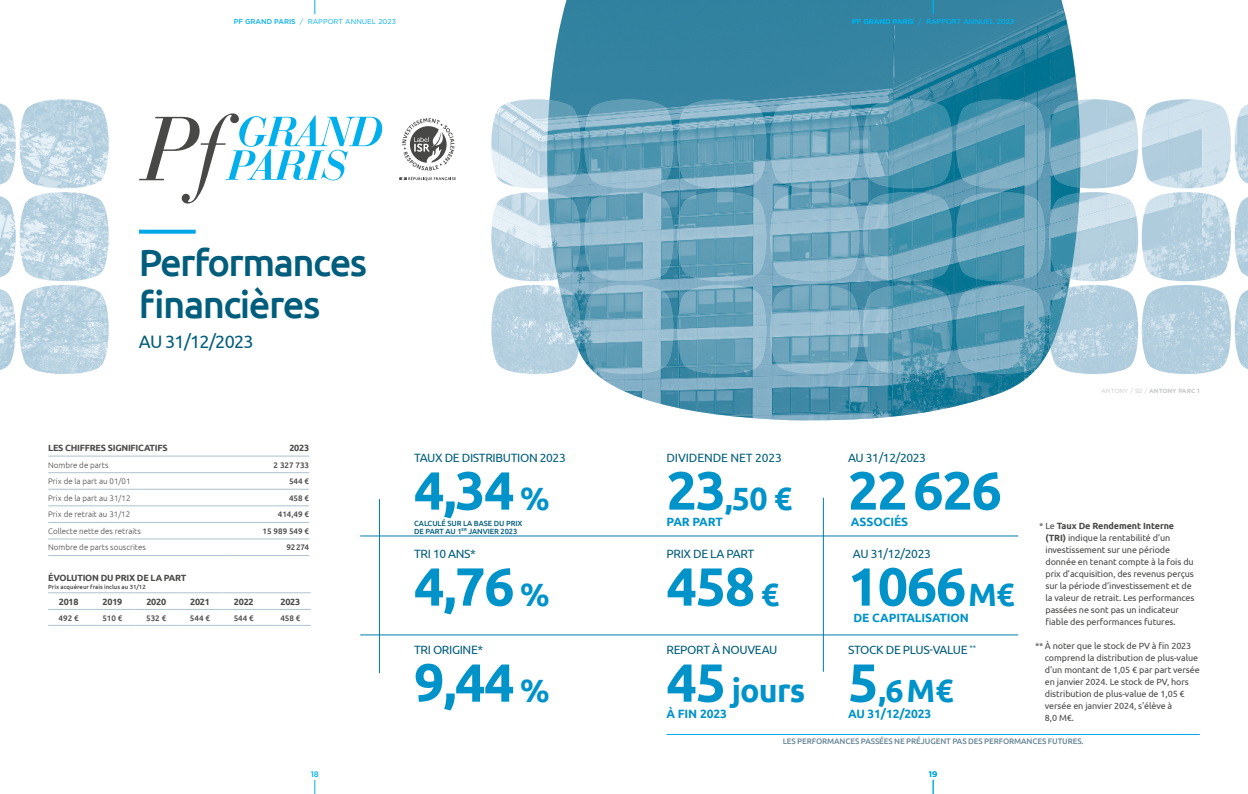
<style>
.page{position:relative;width:1248px;height:794px;background:#fff}
.page>*{position:absolute;margin:0;border:0;box-sizing:border-box;transform-origin:0 0}
.t1{font:700 53.6px "Ubuntu";letter-spacing:-.025em;color:#0093ca}
.t2{font:500 38px/42px "Ubuntu";letter-spacing:-.04em;color:#005e7c}
.t3{font:700 32.2px "Ubuntu";letter-spacing:-.025em;color:#0093ca}
.t4{font:18px "Ubuntu";letter-spacing:-.04em;color:#005e7c}
.t5{font:12px "Ubuntu";letter-spacing:-.03em;color:#005e7c}
.t6{font:700 12px "Ubuntu";letter-spacing:-.01em;color:#0093ca}
.t7{font:12px "Ubuntu";letter-spacing:-.01em;color:#005e7c}
.t8{font:9px/12px "Ubuntu";letter-spacing:-.01em;color:#484847}
.t9{font:700 9px "Ubuntu";letter-spacing:-.025em;color:#484847}
.t10{font:300 8px "Ubuntu";color:#484847}
.t11{font:500 8px "Ubuntu";color:#484847}
.t12{font:500 8px "Ubuntu";letter-spacing:-.01em;color:#688796}
.t13{font:500 8px "Gotham";color:#00a7e7}
.t14{font:500 8px "Gotham";color:#00afeb}
.t15{font:500 7.5px/8px "Ubuntu";letter-spacing:-.01em;color:#005e7c}
.t16{font:7px "Gotham";color:#00afeb}
.t17{font:500 6px "Ubuntu";color:#484847}
.t18{font:700 6px "Gotham";color:#acadad}
.s1{font-weight:500}
.s2{font-size:32.2px}
.s3{font-size:53.6px}
.s4{font-weight:400}
.s5{font-weight:700}
</style>
<div class="page">
<svg style="left:139px;top:113px;width:243px;height:90px"></svg>
<svg style="left:399px;top:118px;width:57px;height:63px"></svg>
<svg style="left:139px;top:230px;width:57px;height:4px"></svg>
<img style="left:549px;top:0;width:529px;height:421px">
<hr style="left:48px;top:456px;width:180px;height:1px;background:#b0c2cd">
<hr style="left:48px;top:472px;width:180px;height:1px;background:#b0c2cd">
<hr style="left:48px;top:489px;width:180px;height:1px;background:#b0c2cd">
<hr style="left:48px;top:505px;width:180px;height:1px;background:#b0c2cd">
<hr style="left:48px;top:522px;width:180px;height:1px;background:#b0c2cd">
<hr style="left:48px;top:539px;width:180px;height:1px;background:#b0c2cd">
<hr style="left:48px;top:555px;width:180px;height:1px;background:#b0c2cd">
<hr style="left:228px;top:456px;width:81px;height:1px;background:#b0c2cd">
<hr style="left:228px;top:472px;width:81px;height:1px;background:#b0c2cd">
<hr style="left:228px;top:489px;width:81px;height:1px;background:#b0c2cd">
<hr style="left:228px;top:505px;width:81px;height:1px;background:#b0c2cd">
<hr style="left:228px;top:522px;width:81px;height:1px;background:#b0c2cd">
<hr style="left:228px;top:539px;width:81px;height:1px;background:#b0c2cd">
<hr style="left:228px;top:555px;width:81px;height:1px;background:#b0c2cd">
<hr style="left:48px;top:592px;width:44px;height:1px;background:#b0c2cd">
<hr style="left:92px;top:592px;width:44px;height:1px;background:#b0c2cd">
<hr style="left:136px;top:592px;width:43px;height:1px;background:#b0c2cd">
<hr style="left:179px;top:592px;width:44px;height:1px;background:#b0c2cd">
<hr style="left:223px;top:592px;width:44px;height:1px;background:#b0c2cd">
<hr style="left:48px;top:609px;width:44px;height:1px;background:#b0c2cd">
<hr style="left:92px;top:609px;width:44px;height:1px;background:#b0c2cd">
<hr style="left:136px;top:609px;width:43px;height:1px;background:#b0c2cd">
<hr style="left:179px;top:609px;width:44px;height:1px;background:#b0c2cd">
<hr style="left:223px;top:609px;width:44px;height:1px;background:#b0c2cd">
<hr style="left:48px;top:625px;width:44px;height:1px;background:#b0c2cd">
<hr style="left:92px;top:625px;width:44px;height:1px;background:#b0c2cd">
<hr style="left:136px;top:625px;width:43px;height:1px;background:#b0c2cd">
<hr style="left:179px;top:625px;width:44px;height:1px;background:#b0c2cd">
<hr style="left:223px;top:625px;width:44px;height:1px;background:#b0c2cd">
<hr style="left:267px;top:592px;width:44px;height:1px;background:#b0c2cd">
<hr style="left:267px;top:609px;width:44px;height:1px;background:#b0c2cd">
<hr style="left:267px;top:625px;width:44px;height:1px;background:#b0c2cd">
<hr style="left:360px;top:536px;width:658px;height:1px;background:#007dab">
<hr style="left:360px;top:635px;width:658px;height:1px;background:#007dab">
<hr style="left:823px;top:498px;width:1px;height:174px;background:#007dab">
<hr style="left:379px;top:499px;width:1px;height:174px;background:#007dab">
<svg style="left:491px;top:99px;width:756px;height:277px;background:#89b6c9"></svg>
<img style="left:0;top:99px;width:109px;height:275px">
<svg style="left:1108px;top:371px;width:10px;height:5px"></svg>
<svg style="left:1108px;top:279px;width:10px;height:9px"></svg>
<hr style="left:666px;top:734px;width:533px;height:1px;background:#00a7e7">
<svg style="left:314px;top:780px;width:1px;height:14px"></svg>
<svg style="left:314px;top:0;width:1px;height:14px"></svg>
<svg style="left:932px;top:0;width:1px;height:14px"></svg>
<svg style="left:932px;top:780px;width:1px;height:14px"></svg>
<p class="t16" style="left:234px;top:17px;width:164px"><span class="s1">PF GRAND PARIS</span> / RAPPORT ANNUEL 2023</p>
<p class="t16" style="left:852px;top:17px;width:164px"><span class="s1">PF GRAND PARIS</span> / RAPPORT ANNUEL 2023</p>
<h2 class="t2" style="left:139px;top:240px;width:230px">Performances financières</h2>
<h3 class="t4" style="left:139px;top:331px;width:116px">AU 31/12/2023</h3>
<p class="t9" style="left:48px;top:442px;width:121px">LES CHIFFRES SIGNIFICATIFS</p>
<p class="t9" style="left:289px;top:442px;width:21px">2023</p>
<p class="t10" style="left:48px;top:460px;width:62px">Nombre de parts</p>
<p class="t11" style="left:273px;top:459px;width:37px">2 327 733</p>
<p class="t10" style="left:48px;top:476px;width:84px">Prix de la part au 01/01</p>
<p class="t11" style="left:289px;top:476px;width:22px">544 €</p>
<p class="t10" style="left:48px;top:493px;width:84px">Prix de la part au 31/12</p>
<p class="t11" style="left:289px;top:493px;width:22px">458 €</p>
<p class="t10" style="left:48px;top:509px;width:84px">Prix de retrait au 31/12</p>
<p class="t11" style="left:278px;top:509px;width:33px">414,49 €</p>
<p class="t10" style="left:48px;top:526px;width:94px">Collecte nette des retraits</p>
<p class="t11" style="left:262px;top:526px;width:48px">15 989 549 €</p>
<p class="t10" style="left:48px;top:543px;width:99px">Nombre de parts souscrites</p>
<p class="t11" style="left:286px;top:542px;width:24px">92 274</p>
<p class="t9" style="left:48px;top:572px;width:140px">ÉVOLUTION DU PRIX DE LA PART</p>
<p class="t17" style="left:48px;top:583px;width:99px">Prix acquéreur frais inclus au 31/12</p>
<p class="t9" style="left:59px;top:596px;width:21px">2018</p>
<p class="t9" style="left:103px;top:596px;width:21px">2019</p>
<p class="t9" style="left:146px;top:596px;width:21px">2020</p>
<p class="t9" style="left:190px;top:596px;width:21px">2021</p>
<p class="t9" style="left:234px;top:596px;width:21px">2022</p>
<p class="t9" style="left:280px;top:596px;width:21px">2023</p>
<p class="t11" style="left:59px;top:612px;width:22px">492 €</p>
<p class="t11" style="left:102px;top:612px;width:22px">510 €</p>
<p class="t11" style="left:146px;top:612px;width:22px">532 €</p>
<p class="t11" style="left:190px;top:612px;width:22px">544 €</p>
<p class="t11" style="left:234px;top:612px;width:22px">544 €</p>
<p class="t11" style="left:280px;top:612px;width:22px">458 €</p>
<p class="t14" style="left:311px;top:769px;width:10px">18</p>
<h3 class="t5" style="left:414px;top:450px;width:153px">TAUX DE DISTRIBUTION 2023</h3>
<h1 class="t1" style="left:414px;top:458px;width:137px">4,34 <span class="s2">%</span></h1>
<p class="t15" style="left:414px;top:519px;width:110px">CALCULÉ SUR LA BASE DU PRIX<br>DE PART AU 1<sup>ER</sup> JANVIER 2023</p>
<h3 class="t5" style="left:414px;top:546px;width:63px">TRI 10 ANS*</h3>
<h1 class="t1" style="left:414px;top:554px;width:137px">4,76 <span class="s2">%</span></h1>
<h3 class="t5" style="left:414px;top:642px;width:70px">TRI ORIGINE*</h3>
<h1 class="t1" style="left:414px;top:650px;width:137px">9,44 <span class="s2">%</span></h1>
<h3 class="t7" style="left:666px;top:450px;width:117px">DIVIDENDE NET 2023</h3>
<h3 class="t3" style="left:666px;top:478px;width:127px"><span class="s3">23</span>,50 €</h3>
<h3 class="t6" style="left:666px;top:514px;width:58px">PAR PART</h3>
<h3 class="t5" style="left:666px;top:546px;width:89px">PRIX DE LA PART</h3>
<h1 class="t1" style="left:666px;top:554px;width:114px">458 <span class="s2">€</span></h1>
<h3 class="t5" style="left:666px;top:642px;width:112px">REPORT À NOUVEAU</h3>
<h3 class="t3" style="left:666px;top:670px;width:140px"><span class="s3">45</span> jours</h3>
<h3 class="t6" style="left:666px;top:706px;width:62px">À FIN 2023</h3>
<p class="t18" style="left:1101px;top:386px;width:100px"><span class="s4">ANTONY / 92 /</span> ANTONY PARC 1</p>
<h3 class="t5" style="left:848px;top:450px;width:79px">AU 31/12/2023</h3>
<h1 class="t1" style="left:848px;top:458px;width:155px">22626</h1>
<h3 class="t6" style="left:850px;top:514px;width:59px">ASSOCIÉS</h3>
<h3 class="t5" style="left:852px;top:546px;width:79px">AU 31/12/2023</h3>
<h1 class="t1" style="left:848px;top:554px;width:168px">1066<span class="s2">M€</span></h1>
<h3 class="t6" style="left:853px;top:610px;width:117px">DE CAPITALISATION</h3>
<h3 class="t5" style="left:848px;top:642px;width:129px">STOCK DE PLUS-VALUE <sup>**</sup></h3>
<h3 class="t3" style="left:848px;top:670px;width:107px"><span class="s3">5</span>,6M€</h3>
<h3 class="t6" style="left:848px;top:706px;width:85px">AU 31/12/2023</h3>
<p class="t8" style="left:1045px;top:520px;width:150px;text-indent:-6px">* Le <span class="s5">Taux De Rendement Interne (TRI)</span> indique la rentabilité d’un investissement sur une période donnée en tenant compte à la fois du prix d’acquisition, des revenus perçus sur la période d’investissement et de la valeur de retrait. Les performances passées ne sont pas un indicateur fiable des performances futures.</p>
<p class="t8" style="left:1044px;top:640px;width:156px;text-indent:-10px">** À noter que le stock de PV à fin 2023 comprend la distribution de plus-value d'un montant de 1,05 € par part versée en janvier 2024. Le stock de PV, hors distribution de plus-value de 1,05 € versée en janvier 2024, s'élève à<br>8,0 M€.</p>
<p class="t12" style="left:782px;top:736px;width:302px">LES PERFORMANCES PASSÉES NE PRÉJUGENT PAS DES PERFORMANCES FUTURES.</p>
<p class="t13" style="left:928px;top:769px;width:10px">19</p>
</div>
